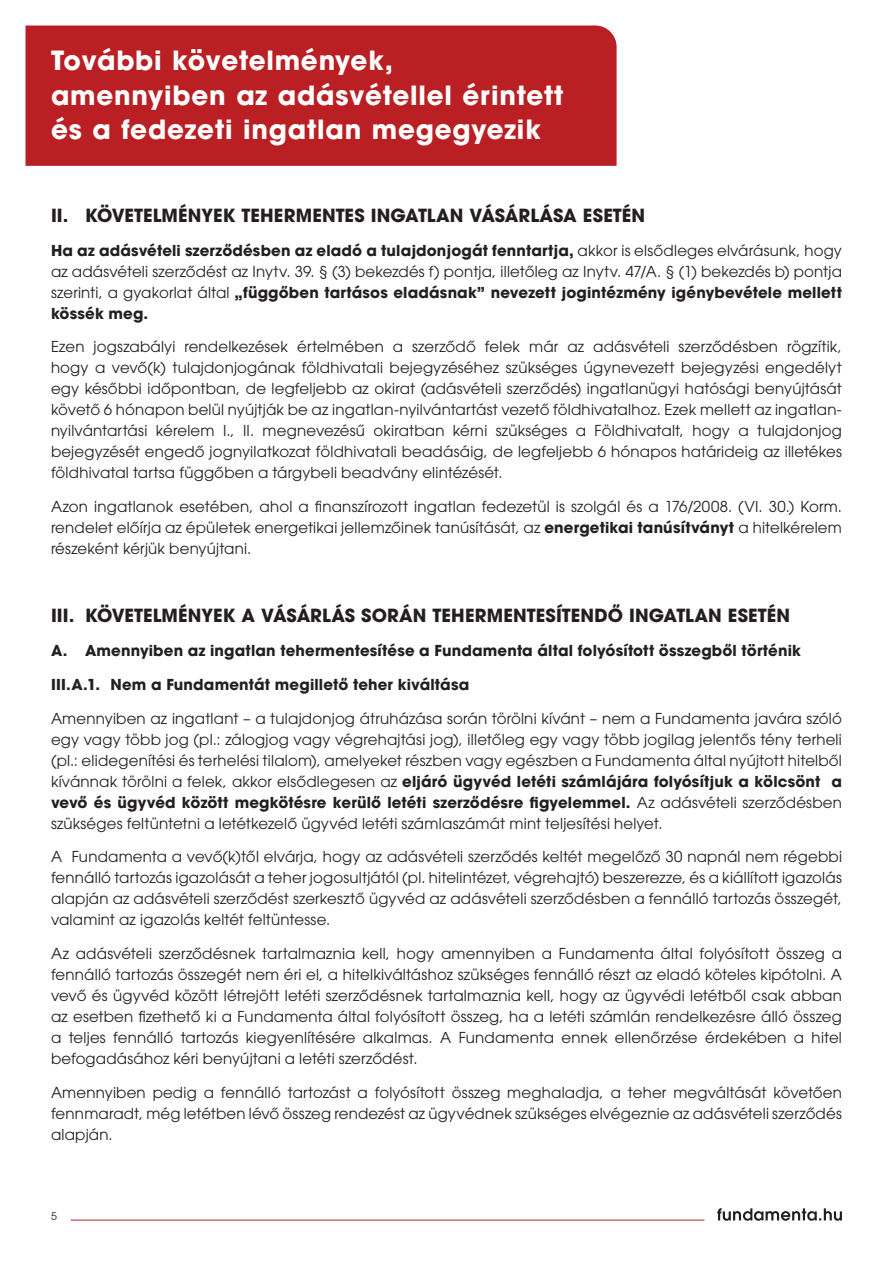
<style>
.page{position:relative;width:893px;height:1263px;background:#fff}
.page>*{position:absolute;margin:0;border:0;box-sizing:border-box;transform-origin:0 0}
.t1{font:700 26.25px/34.5px "ITC Avant Garde Pro";letter-spacing:.03em;color:#fff}
.t2{font:700 18px "ITC Avant Garde Pro";letter-spacing:.005em;color:#231f20}
.kenyér_OKOK{font:15px/21px "ITC Avant Garde Pro";letter-spacing:.01em;color:#231f20;text-align:justify}
.kenyér_OKOK-2{font:700 15px "ITC Avant Garde Pro";letter-spacing:.01em;color:#231f20}
.t3{font:10.5px "ITC Avant Garde Pro";color:#231f20}
.s1{font-weight:700}
</style>
<div class="page">
<svg style="left:717px;top:1208px;width:125px;height:13px"></svg>
<hr style="left:71px;top:1220px;width:633px;height:1px;background:#ba1f24">
<div style="left:26px;top:26px;width:591px;height:140px;background:#ba1f24"></div>
<p class="t1" style="left:51px;top:43px;width:514px">További követelmények, amennyiben az adásvétellel érintett és a fedezeti ingatlan megegyezik</p>
<p class="t2" style="left:51px;top:203px;width:596px">II. KÖVETELMÉNYEK TEHERMENTES INGATLAN VÁSÁRLÁSA ESETÉN</p>
<p class="kenyér_OKOK" style="left:51px;top:239px;width:792px"><span class="s1">Ha az adásvételi szerződésben az eladó a tulajdonjogát fenntartja,</span> akkor is elsődleges elvárásunk, hogy az adásvételi szerződést az Inytv. 39. § (3) bekezdés f) pontja, illetőleg az Inytv. 47/A. § (1) bekezdés b) pontja szerinti, a gyakorlat által <span class="s1">„függőben tartásos eladásnak” nevezett jogintézmény igénybevétele mellett kössék meg.</span></p>
<p class="kenyér_OKOK" style="left:51px;top:336px;width:792px">Ezen jogszabályi rendelkezések értelmében a szerződő felek már az adásvételi szerződésben rögzítik, hogy a vevő(k) tulajdonjogának földhivatali bejegyzéséhez szükséges úgynevezett bejegyzési engedélyt egy későbbi időpontban, de legfeljebb az okirat (adásvételi szerződés) ingatlanügyi hatósági benyújtását követő 6 hónapon belül nyújtják be az ingatlan-nyilvántartást vezető földhivatalhoz. Ezek mellett az ingatlan&shy;nyilvántartási kérelem I., II. megnevezésű okiratban kérni szükséges a Földhivatalt, hogy a tulajdonjog bejegyzését engedő jognyilatkozat földhivatali beadásáig, de legfeljebb 6 hónapos határideig az illetékes földhivatal tartsa függőben a tárgybeli beadvány elintézését.</p>
<p class="kenyér_OKOK" style="left:51px;top:496px;width:792px">Azon ingatlanok esetében, ahol a finanszírozott ingatlan fedezetül is szolgál és a 176/2008. (VI. 30.) Korm. rendelet előírja az épületek energetikai jellemzőinek tanúsítását, az <span class="s1">energetikai tanúsítványt</span> a hitelkérelem részeként kérjük benyújtani.</p>
<p class="t2" style="left:51px;top:604px;width:741px">III. KÖVETELMÉNYEK A VÁSÁRLÁS SORÁN TEHERMENTESÍTENDŐ INGATLAN ESETÉN</p>
<p class="kenyér_OKOK-2" style="left:51px;top:640px;width:751px">A. Amennyiben az ingatlan tehermentesítése a Fundamenta által folyósított összegből történik</p>
<p class="kenyér_OKOK-2" style="left:51px;top:674px;width:420px">III.A.1. Nem a Fundamentát megillető teher kiváltása</p>
<p class="kenyér_OKOK" style="left:51px;top:707px;width:792px">Amennyiben az ingatlant – a tulajdonjog átruházása során törölni kívánt – nem a Fundamenta javára szóló egy vagy több jog (pl.: zálogjog vagy végrehajtási jog), illetőleg egy vagy több jogilag jelentős tény terheli (pl.: elidegenítési és terhelési tilalom), amelyeket részben vagy egészben a Fundamenta által nyújtott hitelből kívánnak törölni a felek, akkor elsődlegesen az <span class="s1">eljáró ügyvéd letéti számlájára folyósítjuk a kölcsönt a vevő és ügyvéd között megkötésre kerülő letéti szerződésre figyelemmel.</span> Az adásvételi szerződésben szükséges feltüntetni a letétkezelő ügyvéd letéti számlaszámát mint teljesítési helyet.</p>
<p class="kenyér_OKOK" style="left:51px;top:846px;width:792px">A Fundamenta a vevő(k)től elvárja, hogy az adásvételi szerződés keltét megelőző 30 napnál nem régebbi fennálló tartozás igazolását a teher jogosultjától (pl. hitelintézet, végrehajtó) beszerezze, és a kiállított igazolás alapján az adásvételi szerződést szerkesztő ügyvéd az adásvételi szerződésben a fennálló tartozás összegét, valamint az igazolás keltét feltüntesse.</p>
<p class="kenyér_OKOK" style="left:51px;top:943px;width:792px">Az adásvételi szerződésnek tartalmaznia kell, hogy amennyiben a Fundamenta által folyósított összeg a fennálló tartozás összegét nem éri el, a hitelkiváltáshoz szükséges fennálló részt az eladó köteles kipótolni. A vevő és ügyvéd között létrejött letéti szerződésnek tartalmaznia kell, hogy az ügyvédi letétből csak abban az esetben fizethető ki a Fundamenta által folyósított összeg, ha a letéti számlán rendelkezésre álló összeg a teljes fennálló tartozás kiegyenlítésére alkalmas. A Fundamenta ennek ellenőrzése érdekében a hitel befogadásához kéri benyújtani a letéti szerződést.</p>
<p class="kenyér_OKOK" style="left:51px;top:1082px;width:792px">Amennyiben pedig a fennálló tartozást a folyósított összeg meghaladja, a teher megváltását követően fennmaradt, még letétben lévő összeg rendezést az ügyvédnek szükséges elvégeznie az adásvételi szerződés alapján.</p>
<p class="t3" style="left:51px;top:1210px;width:7px">5</p>
</div>
